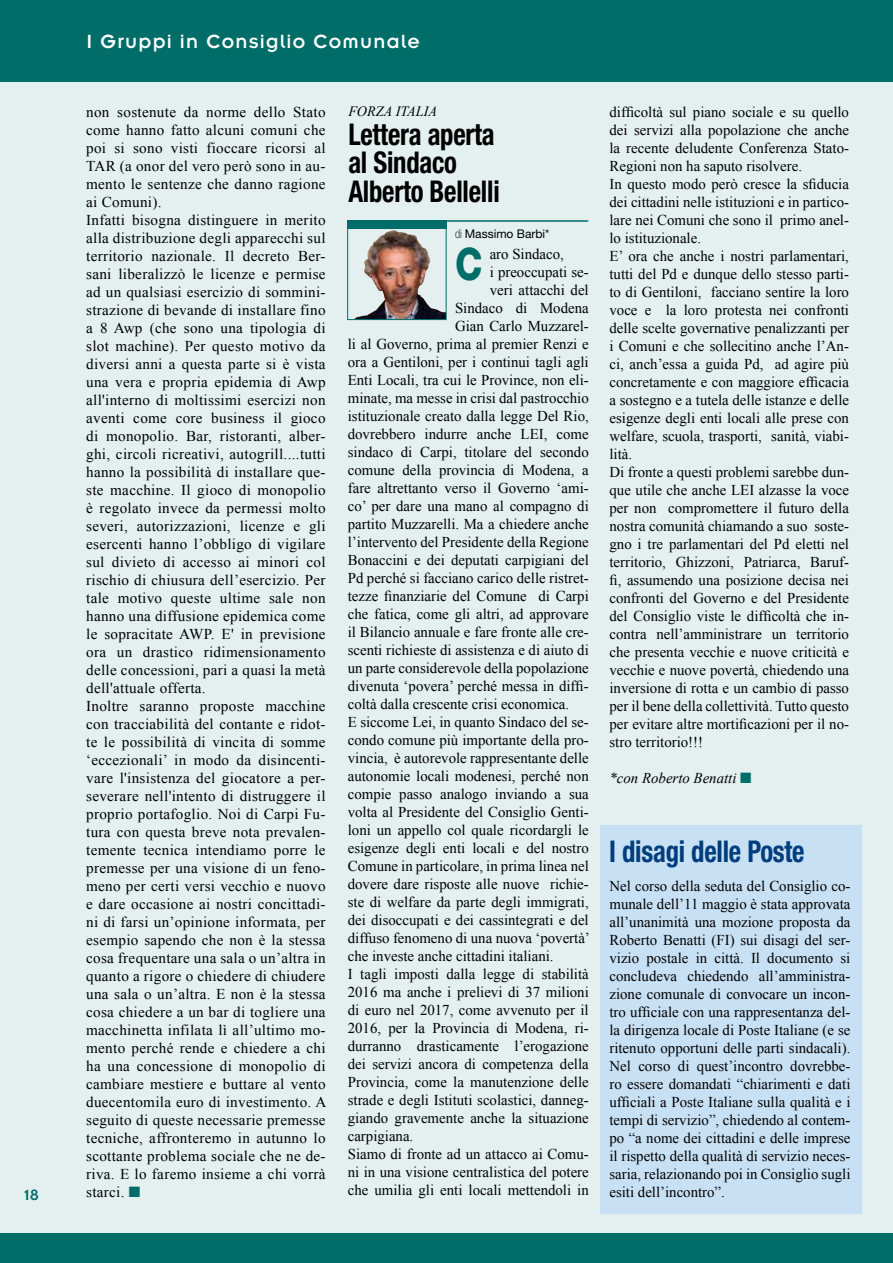
<style>
.page{position:relative;width:893px;height:1263px;background:#e4efef}
.page>*{position:absolute;margin:0;border:0;box-sizing:border-box;transform-origin:0 0}
.t1{font:800 45px "Helvetica Neue LT Std";color:#006d68;scale:.8 1}
.t2{font:700 condensed 30px/28.5px "Helvetica Neue LT Std";letter-spacing:-.01em;color:#000;scale:.89 1}
.t3{font:700 condensed 30px "Helvetica Neue LT Std";letter-spacing:-.01em;color:#003d7c;scale:.89 1}
.t4{font:21px "Insignia";letter-spacing:.06em;color:#fff}
.t5{font:16.5px "Insignia";color:#006d68}
.t6{font:15px/18px "Times New Roman";color:#000;text-align:justify}
.t7{font:15px/18px "Times New Roman";letter-spacing:.02em;color:#000}
.t8{font:italic 15px "Times New Roman";color:#000}
.t9{font:italic 14.25px "Times New Roman";color:#000}
.t10{font:12px "Helvetica Neue";color:#000}
.s1{color:#006d68}
.s2{font-family:"Helvetica Neue LT Std";font-weight:100;font-stretch:condensed}
</style>
<div class="page">
<div style="left:0;top:0;width:893px;height:81px;background:#006d68"></div>
<div style="left:0;top:1233px;width:893px;height:30px;background:#006d68"></div>
<div style="left:600px;top:826px;width:261px;height:388px;background:#c8e0f4"></div>
<div style="left:347px;top:221px;width:100px;height:8px;background:#006d68"></div>
<hr style="left:347px;top:220px;width:241px;height:2px;background:#006d68">
<img style="left:355px;top:230px;width:89px;height:88px">
<div style="left:347px;top:226px;width:99px;height:94px;border:1px solid #006d68"></div>
<p class="t5" style="left:25px;top:1187px;width:16px">18</p>
<h3 class="t4" style="left:87px;top:31px;width:335px">I Gruppi in Consiglio Comunale</h3>
<p class="t7" style="left:86px;top:102px;width:242px">non sostenute da norme dello Stato come hanno fatto alcuni comuni che poi si sono visti fioccare ricorsi al TAR (a onor del vero però sono in au&shy;mento le sentenze che danno ragione ai Comuni).<br>Infatti bisogna distinguere in merito alla distribuzione degli apparecchi sul territorio nazionale. Il decreto Ber&shy;sani liberalizzò le licenze e permise ad un qualsiasi esercizio di sommini&shy;strazione di bevande di installare fino a 8 Awp (che sono una tipologia di slot machine). Per questo motivo da diversi anni a questa parte si è vista una vera e propria epidemia di Awp all'interno di moltissimi esercizi non aventi come core business il gioco di monopolio. Bar, ristoranti, alber&shy;ghi, circoli ricreativi, autogrill....tutti hanno la possibilità di installare que&shy;ste macchine. Il gioco di monopolio è regolato invece da permessi molto severi, autorizzazioni, licenze e gli esercenti hanno l’obbligo di vigilare sul divieto di accesso ai minori col rischio di chiusura dell’esercizio. Per tale motivo queste ultime sale non hanno una diffusione epidemica come le sopracitate AWP. E' in previsione ora un drastico ridimensionamento delle concessioni, pari a quasi la metà dell'attuale offerta.<br>Inoltre saranno proposte macchine con tracciabilità del contante e ridot&shy;te le possibilità di vincita di somme ‘eccezionali’ in modo da disincenti&shy;vare l'insistenza del giocatore a per&shy;severare nell'intento di distruggere il proprio portafoglio. Noi di Carpi Fu&shy;tura con questa breve nota prevalen&shy;temente tecnica intendiamo porre le premesse per una visione di un feno&shy;meno per certi versi vecchio e nuovo e dare occasione ai nostri concittadi&shy;ni di farsi un’opinione informata, per esempio sapendo che non è la stessa cosa frequentare una sala o un’altra in quanto a rigore o chiedere di chiudere una sala o un’altra. E non è la stessa cosa chiedere a un bar di togliere una macchinetta infilata lì all’ultimo mo&shy;mento perché rende e chiedere a chi ha una concessione di monopolio di cambiare mestiere e buttare al vento duecentomila euro di investimento. A seguito di queste necessarie premesse tecniche, affronteremo in autunno lo scottante problema sociale che ne de&shy;riva. E lo faremo insieme a chi vorrà starci. <span class="s1">■</span></p>
<p class="t9" style="left:348px;top:102px;width:90px">FORZA ITALIA</p>
<h2 class="t2" style="left:348px;top:119px;width:172px">Lettera aperta al Sindaco<br>Alberto Bellelli</h2>
<p class="t10" style="left:455px;top:226px;width:96px"><span class="s2">di</span> Massimo Barbi*</p>
<h1 class="t1" style="left:455px;top:237px;width:36px">C</h1>
<p class="t6" style="left:490px;top:245px;width:76px">aro Sindaco,</p>
<p class="t6" style="left:490px;top:263px;width:101px">i preoccupati se-</p>
<p class="t6" style="left:490px;top:281px;width:101px">veri attacchi del</p>
<p class="t6" style="left:455px;top:299px;width:135px">Sindaco di Modena</p>
<p class="t6" style="left:455px;top:317px;width:135px">Gian Carlo Muzzarel-</p>
<p class="t6" style="left:348px;top:335px;width:243px">li al Governo, prima al premier Renzi e</p>
<p class="t6" style="left:348px;top:353px;width:242px">ora a Gentiloni, per i continui tagli agli</p>
<p class="t6" style="left:348px;top:371px;width:242px">Enti Locali, tra cui le Province, non eli-</p>
<p class="t6" style="left:348px;top:389px;width:243px">minate, ma messe in crisi dal pastrocchio</p>
<p class="t6" style="left:348px;top:407px;width:242px">istituzionale creato dalla legge Del Rio,</p>
<p class="t6" style="left:348px;top:425px;width:242px">dovrebbero indurre anche LEI, come</p>
<p class="t6" style="left:348px;top:443px;width:242px">sindaco di Carpi, titolare del secondo</p>
<p class="t6" style="left:348px;top:461px;width:242px">comune della provincia di Modena, a</p>
<p class="t6" style="left:348px;top:479px;width:242px">fare altrettanto verso il Governo ‘ami-</p>
<p class="t6" style="left:348px;top:497px;width:242px">co’ per dare una mano al compagno di</p>
<p class="t6" style="left:348px;top:515px;width:243px">partito Muzzarelli. Ma a chiedere anche</p>
<p class="t6" style="left:348px;top:533px;width:242px">l’intervento del Presidente della Regione</p>
<p class="t6" style="left:348px;top:551px;width:243px">Bonaccini e dei deputati carpigiani del</p>
<p class="t6" style="left:348px;top:569px;width:242px">Pd perché si facciano carico delle ristret-</p>
<p class="t6" style="left:348px;top:587px;width:242px">tezze finanziarie del Comune di Carpi</p>
<p class="t6" style="left:348px;top:605px;width:243px">che fatica, come gli altri, ad approvare</p>
<p class="t6" style="left:348px;top:623px;width:242px">il Bilancio annuale e fare fronte alle cre-</p>
<p class="t6" style="left:348px;top:641px;width:242px">scenti richieste di assistenza e di aiuto di</p>
<p class="t6" style="left:348px;top:659px;width:243px">un parte considerevole della popolazione</p>
<p class="t6" style="left:348px;top:677px;width:242px">divenuta ‘povera’ perché messa in diffi-</p>
<p class="t6" style="left:348px;top:695px;width:223px">coltà dalla crescente crisi economica.</p>
<p class="t6" style="left:348px;top:713px;width:242px">E siccome Lei, in quanto Sindaco del se-</p>
<p class="t6" style="left:348px;top:731px;width:242px">condo comune più importante della pro-</p>
<p class="t6" style="left:348px;top:749px;width:243px">vincia, è autorevole rappresentante delle</p>
<p class="t6" style="left:348px;top:767px;width:242px">autonomie locali modenesi, perché non</p>
<p class="t6" style="left:348px;top:785px;width:242px">compie passo analogo inviando a sua</p>
<p class="t6" style="left:348px;top:803px;width:242px">volta al Presidente del Consiglio Genti-</p>
<p class="t6" style="left:348px;top:821px;width:242px">loni un appello col quale ricordargli le</p>
<p class="t6" style="left:348px;top:839px;width:243px">esigenze degli enti locali e del nostro</p>
<p class="t6" style="left:348px;top:857px;width:243px">Comune in particolare, in prima linea nel</p>
<p class="t6" style="left:348px;top:875px;width:242px">dovere dare risposte alle nuove richie-</p>
<p class="t6" style="left:348px;top:893px;width:242px">ste di welfare da parte degli immigrati,</p>
<p class="t6" style="left:348px;top:911px;width:242px">dei disoccupati e dei cassintegrati e del</p>
<p class="t6" style="left:348px;top:929px;width:244px">diffuso fenomeno di una nuova ‘povertà’</p>
<p class="t6" style="left:348px;top:947px;width:207px">che investe anche cittadini italiani.</p>
<p class="t6" style="left:348px;top:965px;width:242px">I tagli imposti dalla legge di stabilità</p>
<p class="t6" style="left:348px;top:983px;width:243px">2016 ma anche i prelievi di 37 milioni</p>
<p class="t6" style="left:348px;top:1001px;width:242px">di euro nel 2017, come avvenuto per il</p>
<p class="t6" style="left:348px;top:1019px;width:242px">2016, per la Provincia di Modena, ri-</p>
<p class="t6" style="left:348px;top:1037px;width:242px">durranno drasticamente l’erogazione</p>
<p class="t6" style="left:348px;top:1055px;width:242px">dei servizi ancora di competenza della</p>
<p class="t6" style="left:348px;top:1073px;width:243px">Provincia, come la manutenzione delle</p>
<p class="t6" style="left:348px;top:1091px;width:242px">strade e degli Istituti scolastici, danneg-</p>
<p class="t6" style="left:348px;top:1109px;width:242px">giando gravemente anche la situazione</p>
<p class="t6" style="left:348px;top:1127px;width:67px">carpigiana.</p>
<p class="t6" style="left:348px;top:1145px;width:242px">Siamo di fronte ad un attacco ai Comu-</p>
<p class="t6" style="left:348px;top:1163px;width:243px">ni in una visione centralistica del potere</p>
<p class="t6" style="left:348px;top:1181px;width:243px">che umilia gli enti locali mettendoli in</p>
<p class="t6" style="left:609px;top:102px;width:241px;text-align:left">difficoltà sul piano sociale e su quello dei servizi alla popolazione che anche la recente deludente Conferenza Stato-Regioni non ha saputo risolvere.<br>In questo modo però cresce la sfiducia dei cittadini nelle istituzioni e in partico&shy;lare nei Comuni che sono il primo anel&shy;lo istituzionale.<br>E’ ora che anche i nostri parlamentari, tutti del Pd e dunque dello stesso parti&shy;to di Gentiloni, facciano sentire la loro voce e la loro protesta nei confronti delle scelte governative penalizzanti per i Comuni e che sollecitino anche l’An&shy;ci, anch’essa a guida Pd, ad agire più concretamente e con maggiore efficacia a sostegno e a tutela delle istanze e delle esigenze degli enti locali alle prese con welfare, scuola, trasporti, sanità, viabi&shy;lità.<br>Di fronte a questi problemi sarebbe dun&shy;que utile che anche LEI alzasse la voce per non compromettere il futuro della nostra comunità chiamando a suo soste&shy;gno i tre parlamentari del Pd eletti nel territorio, Ghizzoni, Patriarca, Baruf&shy;fi, assumendo una posizione decisa nei confronti del Governo e del Presidente del Consiglio viste le difficoltà che in&shy;contra nell’amministrare un territorio che presenta vecchie e nuove criticità e vecchie e nuove povertà, chiedendo una inversione di rotta e un cambio di passo per il bene della collettività. Tutto questo per evitare altre mortificazioni per il no&shy;stro territorio!!!</p>
<p class="t8" style="left:609px;top:767px;width:144px">*con Roberto Benatti <span class="s1">■</span></p>
<h2 class="t3" style="left:609px;top:833px;width:221px">I disagi delle Poste</h2>
<p class="t6" style="left:609px;top:877px;width:243px">Nel corso della seduta del Consiglio co&shy;munale dell’11 maggio è stata approvata all’unanimità una mozione proposta da Roberto Benatti (FI) sui disagi del ser&shy;vizio postale in città. Il documento si concludeva chiedendo all’amministra&shy;zione comunale di convocare un incon&shy;tro ufficiale con una rappresentanza del&shy;la dirigenza locale di Poste Italiane (e se ritenuto opportuni delle parti sindacali).<br>Nel corso di quest’incontro dovrebbe&shy;ro essere domandati “chiarimenti e dati ufficiali a Poste Italiane sulla qualità e i tempi di servizio”, chiedendo al contem&shy;po “a nome dei cittadini e delle imprese il rispetto della qualità di servizio neces&shy;saria, relazionando poi in Consiglio sugli esiti dell’incontro”.</p>
</div>
